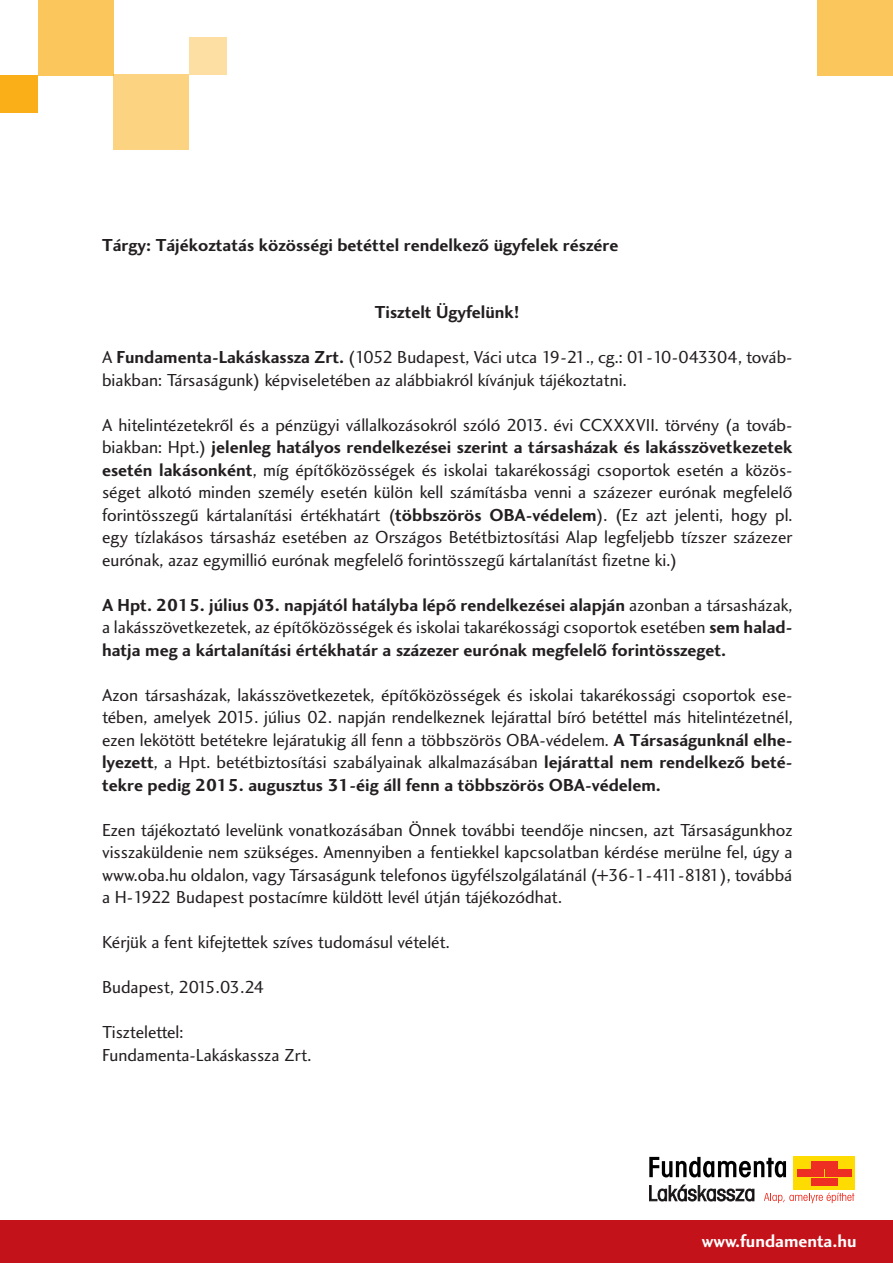
<style>
.page{position:relative;width:893px;height:1263px;background:#fff}
.page>*{position:absolute;margin:0;border:0;box-sizing:border-box;transform-origin:0 0}
.t1{font:18px/22.5px "Charlotte Sans Book Plain";color:#231f20;text-align:justify}
.t2{font:18px/22.5px "Charlotte Sans Bold Plain";color:#231f20;text-align:justify}
.t3{font:700 18px "Charlotte Sans Mad";color:#fff}
.s1{font-family:"Charlotte Sans Bold Plain"}
.s2{font-family:"Charlotte Sans Book Plain"}
</style>
<div class="page">
<div style="left:0;top:1220px;width:893px;height:43px;background:#c4121a"></div>
<div style="left:793px;top:1157px;width:62px;height:33px;background:#ffdc01"></div>
<div style="left:811px;top:1161px;width:26px;height:8px;background:#ee2e22"></div>
<div style="left:811px;top:1178px;width:26px;height:7px;background:#ee2e22"></div>
<div style="left:797px;top:1170px;width:27px;height:7px;background:#ee2e22"></div>
<div style="left:825px;top:1170px;width:26px;height:7px;background:#ee2e22"></div>
<svg style="left:649px;top:1157px;width:137px;height:20px"></svg>
<svg style="left:649px;top:1185px;width:105px;height:16px"></svg>
<svg style="left:764px;top:1193px;width:90px;height:10px"></svg>
<div style="left:0;top:75px;width:38px;height:37px;background:#faaf18"></div>
<div style="left:189px;top:37px;width:38px;height:38px;background:#fddfa3"></div>
<div style="left:38px;top:0;width:76px;height:76px;background:#fbc75d"></div>
<div style="left:817px;top:1px;width:76px;height:75px;background:#fbc75d"></div>
<div style="left:114px;top:75px;width:75px;height:75px;background:#fcd380"></div>
<p class="t2" style="left:102px;top:234px;width:518px">Tárgy: Tájékoztatás közösségi betéttel rendelkező ügyfelek részére</p>
<p class="t2" style="left:375px;top:301px;width:146px">Tisztelt Ügyfelünk!</p>
<p class="t1" style="left:102px;top:347px;width:692px">A <span class="s1">Fundamenta-Lakáskassza Zrt.</span> (1052 Budapest, Váci utca 19-21., cg.: 01-10-043304, továb&shy;biakban: Társaságunk) képviseletében az alábbiakról kívánjuk tájékoztatni.</p>
<p class="t1" style="left:102px;top:414px;width:692px">A hitelintézetekről és a pénzügyi vállalkozásokról szóló 2013. évi CCXXXVII. törvény (a továb&shy;biakban: Hpt.) <span class="s1">jelenleg hatályos rendelkezései szerint a társasházak és lakásszövetkezetek esetén lakásonként</span>, míg építőközösségek és iskolai takarékossági csoportok esetén a közös&shy;séget alkotó minden személy esetén külön kell számításba venni a százezer eurónak megfelelő forintösszegű kártalanítási értékhatárt (<span class="s1">többszörös OBA-védelem</span>). (Ez azt jelenti, hogy pl. egy tízlakásos társasház esetében az Országos Betétbiztosítási Alap legfeljebb tízszer százezer eurónak, azaz egymillió eurónak megfelelő forintösszegű kártalanítást fizetne ki.)</p>
<p class="t2" style="left:102px;top:594px;width:692px">A Hpt. 2015. július 03. napjától hatályba lépő rendelkezései alapján <span class="s2">azonban a társasházak, a lakásszövetkezetek, az építőközösségek és iskolai takarékossági csoportok esetében</span> sem halad&shy;hatja meg a kártalanítási értékhatár a százezer eurónak megfelelő forintösszeget.</p>
<p class="t1" style="left:102px;top:684px;width:692px">Azon társasházak, lakásszövetkezetek, építőközösségek és iskolai takarékossági csoportok ese&shy;tében, amelyek 2015. július 02. napján rendelkeznek lejárattal bíró betéttel más hitelintézetnél, ezen lekötött betétekre lejáratukig áll fenn a többszörös OBA-védelem. <span class="s1">A Társaságunknál elhe&shy;lyezett</span>, a Hpt. betétbiztosítási szabályainak alkalmazásában <span class="s1">lejárattal nem rendelkező beté&shy;tekre pedig 2015. augusztus 31-éig áll fenn a többszörös OBA-védelem.</span></p>
<p class="t1" style="left:102px;top:819px;width:692px">Ezen tájékoztató levelünk vonatkozásában Önnek további teendője nincsen, azt Társaságunkhoz visszaküldenie nem szükséges. Amennyiben a fentiekkel kapcsolatban kérdése merülne fel, úgy a www.oba.hu oldalon, vagy Társaságunk telefonos ügyfélszolgálatánál (+36-1-411-8181), továbbá a H-1922 Budapest postacímre küldött levél útján tájékozódhat.</p>
<p class="t1" style="left:102px;top:932px;width:349px">Kérjük a fent kifejtettek szíves tudomásul vételét.</p>
<p class="t1" style="left:102px;top:977px;width:164px">Budapest, 2015.03.24</p>
<p class="t1" style="left:102px;top:1022px;width:83px">Tisztelettel:</p>
<p class="t1" style="left:102px;top:1044px;width:211px">Fundamenta-Lakáskassza Zrt.</p>
<p class="t3" style="left:702px;top:1231px;width:156px">www.fundamenta.hu</p>
</div>
